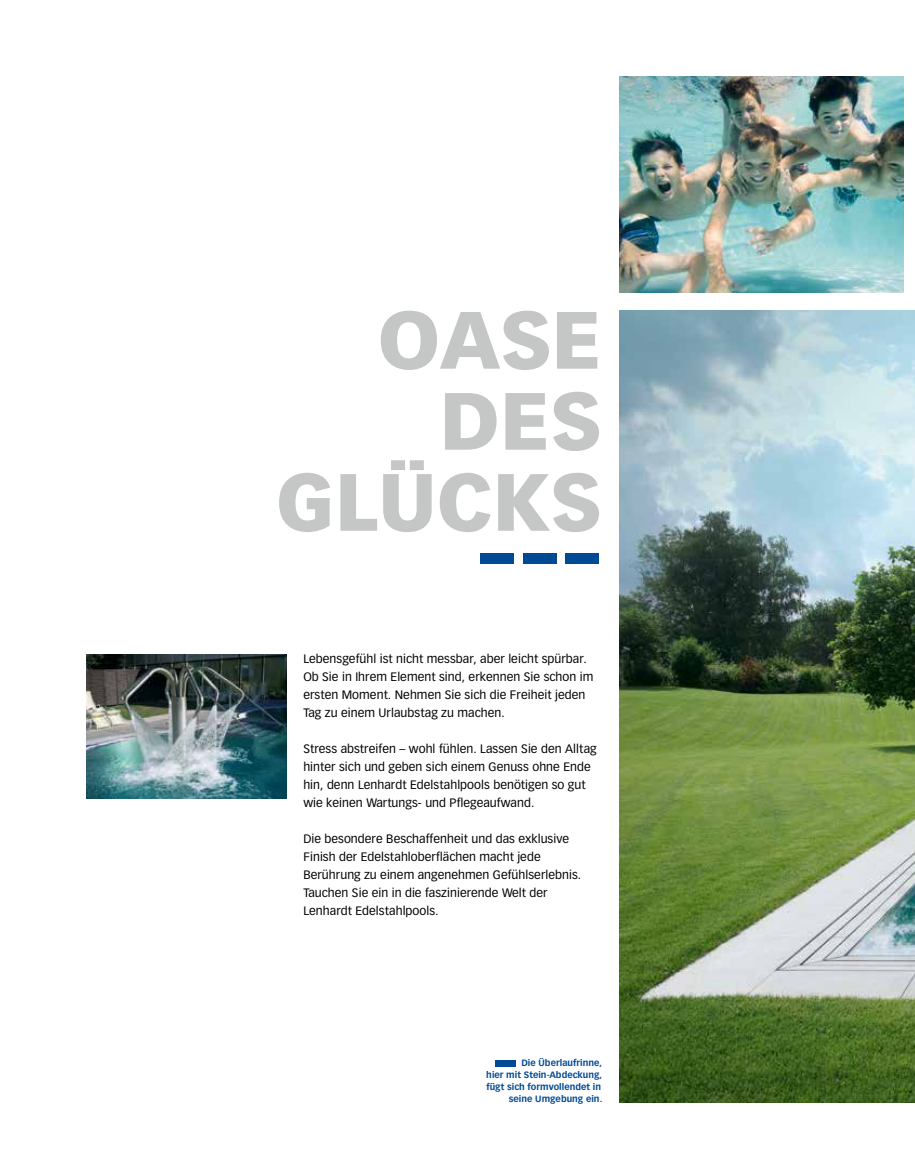
<style>
.page{position:relative;width:915px;height:1170px;background:#fff}
.page>*{position:absolute;margin:0;border:0;box-sizing:border-box;transform-origin:0 0}
.t1{font:900 79.5px/81px "Vectora LT Std";color:#c5c6c6;text-align:right}
.t2{font:12px/18px "Vectora LT Std";letter-spacing:.005em;color:#000}
.t3{font:700 9px/12px "Vectora LT Std";letter-spacing:.005em;color:#004994;text-align:right}
</style>
<div class="page">
<img style="left:619px;top:310px;width:295px;height:792px">
<img style="left:619px;top:76px;width:283px;height:216px">
<img style="left:87px;top:654px;width:199px;height:144px">
<div style="left:480px;top:552px;width:34px;height:11px;background:#004994"></div>
<div style="left:522px;top:552px;width:34px;height:11px;background:#004994"></div>
<div style="left:564px;top:552px;width:34px;height:11px;background:#004994"></div>
<div style="left:495px;top:1059px;width:20px;height:7px;background:#004994"></div>
<h1 class="t1" style="left:276px;top:299px;width:327px">OASE<br>DES<br>GLÜCKS</h1>
<p class="t2" style="left:303px;top:650px;width:291px">Lebensgefühl ist nicht messbar, aber leicht spürbar.<br>Ob Sie in Ihrem Element sind, erkennen Sie schon im ersten Moment. Nehmen Sie sich die Freiheit jeden Tag zu einem Urlaubstag zu machen.</p>
<p class="t2" style="left:303px;top:740px;width:294px">Stress abstreifen – wohl fühlen. Lassen Sie den Alltag hinter sich und geben sich einem Genuss ohne Ende hin, denn Lenhardt Edelstahlpools benötigen so gut wie keinen Wartungs- und Pflegeaufwand.</p>
<p class="t2" style="left:303px;top:830px;width:279px">Die besondere Beschaffenheit und das exklusive Finish der Edelstahloberflächen macht jede Berührung zu einem angenehmen Gefühlserlebnis.<br>Tauchen Sie ein in die faszinierende Welt der Lenhardt Edelstahlpools.</p>
<p class="t3" style="left:486px;top:1056px;width:118px">Die Überlaufrinne,<br>hier mit Stein-Abdeckung, fügt sich formvollendet in seine Umgebung ein.</p>
</div>
